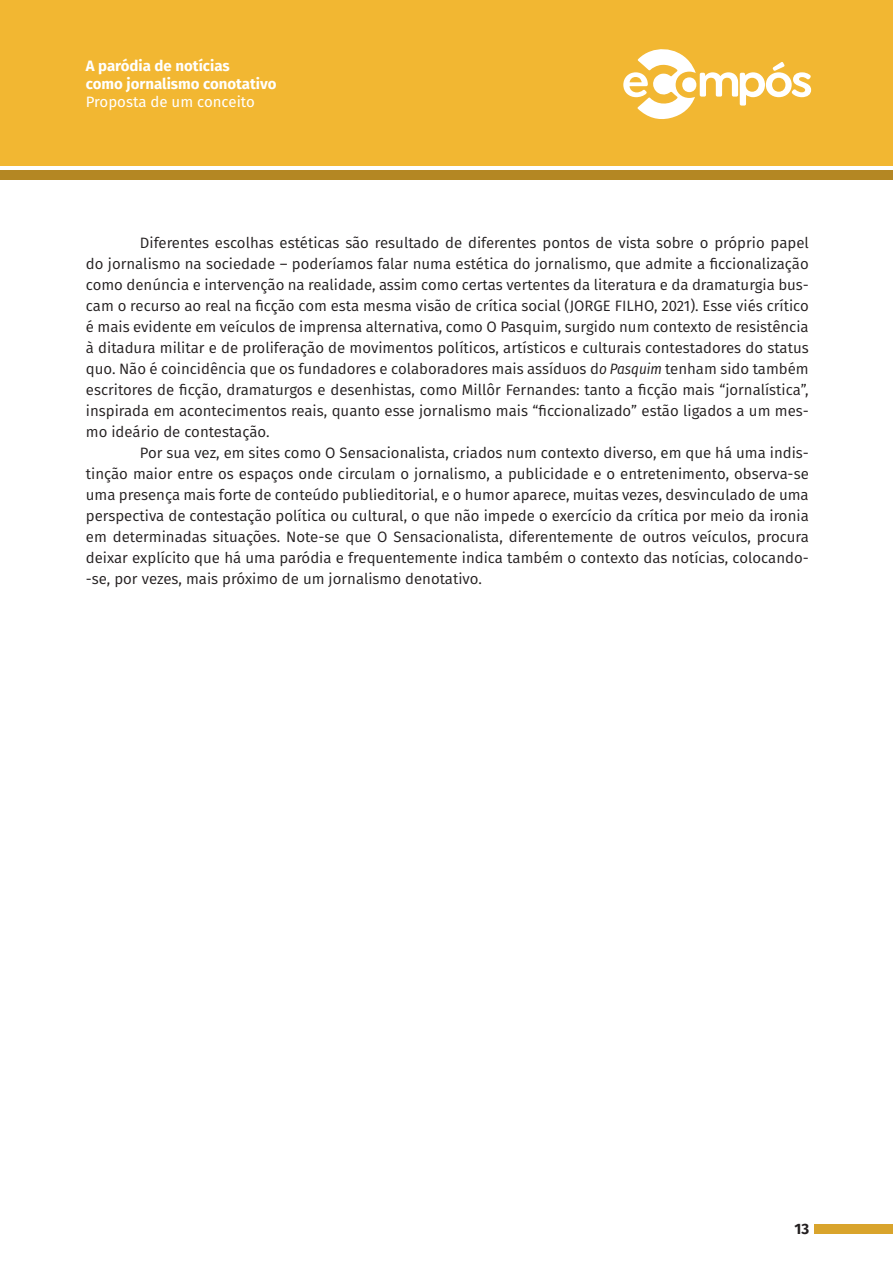
<style>
.page{position:relative;width:893px;height:1263px;background:#fff}
.page>*{position:absolute;margin:0;border:0;box-sizing:border-box;transform-origin:0 0}
.Texto{font:15px/21px "Fira Sans";color:#231f20;text-align:justify}
.t1{font:700 15px/18px "Fira Sans";color:#fff}
.t2{font:15px "Fira Sans";color:#fff}
.t3{font:700 15px "Fira Sans";color:#231f20}
.s1{font-family:"Fira Sans Condensed";font-style:italic}
</style>
<div class="page">
<div style="left:0;top:0;width:893px;height:166px;background:#f2b732"></div>
<div style="left:0;top:170px;width:893px;height:10px;background:#b48723"></div>
<div style="left:814px;top:1224px;width:79px;height:9px;background:#d9a42c"></div>
<svg style="left:623px;top:49px;width:188px;height:70px"></svg>
<p class="t1" style="left:86px;top:56px;width:192px">A paródia de notícias<br>como jornalismo conotativo</p>
<p class="t2" style="left:86px;top:91px;width:170px">Proposta de um conceito</p>
<p class="Texto" style="left:86px;top:232px;width:724px;text-indent:54px">Diferentes escolhas estéticas são resultado de diferentes pontos de vista sobre o próprio papel do jornalismo na sociedade – poderíamos falar numa estética do jornalismo, que admite a ficcionalização como denúncia e intervenção na realidade, assim como certas vertentes da literatura e da dramaturgia bus&shy;cam o recurso ao real na ficção com esta mesma visão de crítica social (JORGE FILHO, 2021). Esse viés crítico é mais evidente em veículos de imprensa alternativa, como O Pasquim, surgido num contexto de resistência à ditadura militar e de proliferação de movimentos políticos, artísticos e culturais contestadores do status quo. Não é coincidência que os fundadores e colaboradores mais assíduos d<span class="s1">o Pasquim</span> tenham sido também escritores de ficção, dramaturgos e desenhistas, como Millôr Fernandes: tanto a ficção mais “jornalística”, inspirada em acontecimentos reais, quanto esse jornalismo mais “ficcionalizado” estão ligados a um mes&shy;mo ideário de contestação.</p>
<p class="Texto" style="left:86px;top:442px;width:724px;text-indent:54px">Por sua vez, em sites como O Sensacionalista, criados num contexto diverso, em que há uma indis&shy;tinção maior entre os espaços onde circulam o jornalismo, a publicidade e o entretenimento, observa-se uma presença mais forte de conteúdo publieditorial, e o humor aparece, muitas vezes, desvinculado de uma perspectiva de contestação política ou cultural, o que não impede o exercício da crítica por meio da ironia em determinadas situações. Note-se que O Sensacionalista, diferentemente de outros veículos, procura deixar explícito que há uma paródia e frequentemente indica também o contexto das notícias, colocando--se, por vezes, mais próximo de um jornalismo denotativo.</p>
<p class="t3" style="left:794px;top:1216px;width:16px">13</p>
</div>
